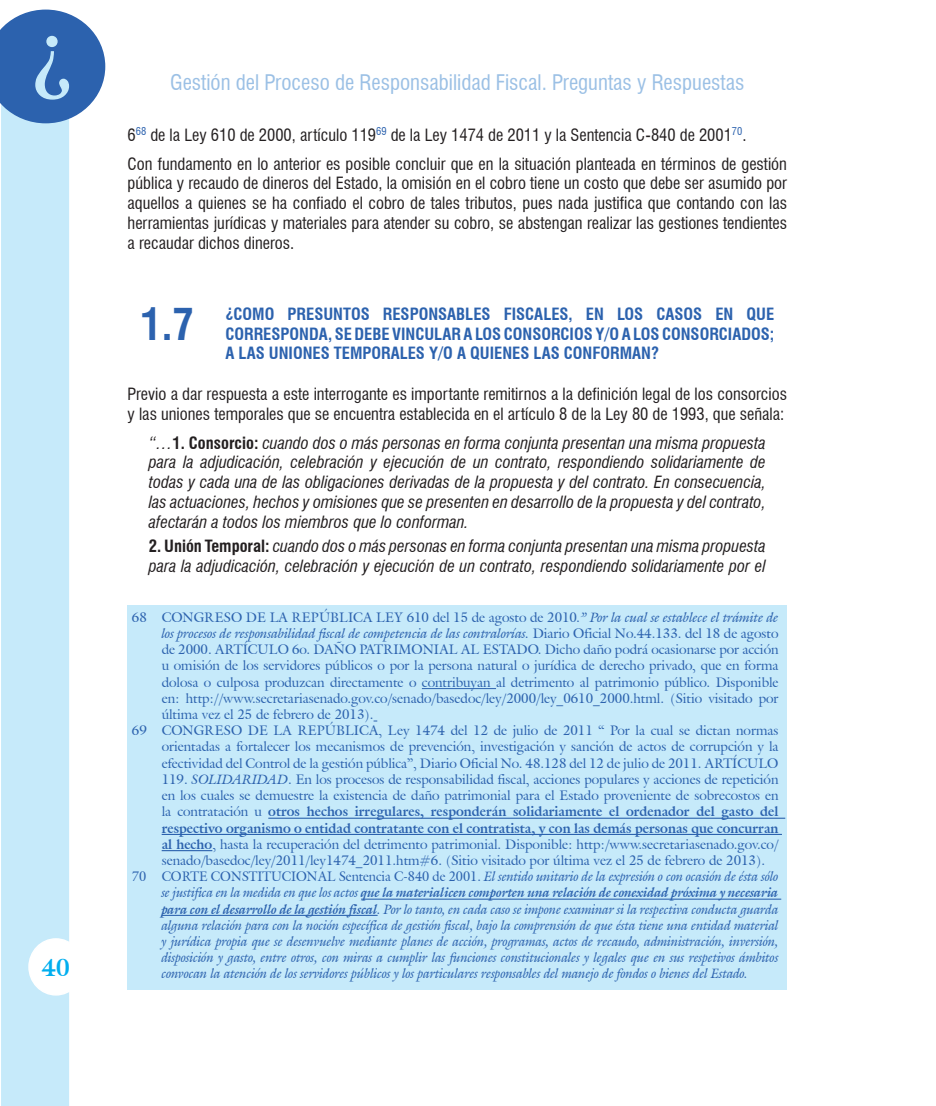
<style>
.page{position:relative;width:936px;height:1106px;background:#fff}
.page>*{position:absolute;margin:0;border:0;box-sizing:border-box;transform-origin:0 0}
.t1{font:90px "Times New Roman";color:#c6eafa}
.t2{font:700 condensed 42.9px "Swiss 721 BT";color:#2c62ae}
.t3{font:700 24px "Galliard IT Cby BT";color:#00aeef}
.t4{font:condensed 21px "Swiss 721 BT";color:#9bc0e5}
.t5{font:condensed 16.5px/19.8px "Swiss 721 BT";color:#231f20}
.t6{font:italic condensed 16.5px/19.8px "Swiss 721 BT";color:#231f20;text-align:justify}
.t7{font:700 condensed 16.5px/19.8px "Swiss 721 BT";color:#2c62ae;text-align:justify}
.t8{font:13.5px "Galliard IT Cby BT";color:#2c62ae}
.t9{font:italic 13.5px "Galliard IT Cby BT";color:#2c62ae;scale:.96 1}
.t10{font:700 13.5px "Galliard IT Cby BT";color:#2c62ae}
.t11{font:italic 13.5px "Galliard IT Cby BT";color:#2c62ae}
.t12{font:italic 700 13.5px "Galliard IT Cby BT";color:#2c62ae;scale:.96 1}
.s1{font-weight:700;font-style:normal}
.s2{font-style:italic}
.s3{font-style:normal}
.s4{font-weight:400}
.s5{font-weight:700}
</style>
<div class="page">
<div style="left:1px;top:105px;width:68px;height:1001px;background:#c6eafa"></div>
<div style="left:29px;top:939px;width:54px;height:55px;background:#fff;border-radius:50%"></div>
<div style="left:28px;top:938px;width:56px;height:57px;border:2px solid #fff;border-radius:50%"></div>
<svg style="left:0;top:10px;width:105px;height:113px"></svg>
<div style="left:128px;top:605px;width:659px;height:384px;background:#c6eafa"></div>
<hr style="left:422px;top:688px;width:74px;height:1px;background:#2c62ae">
<hr style="left:268px;top:817px;width:517px;height:1px;background:#2c62ae">
<hr style="left:162px;top:834px;width:619px;height:1px;background:#2c62ae">
<hr style="left:162px;top:850px;width:50px;height:1px;background:#2c62ae">
<hr style="left:361px;top:898px;width:420px;height:1px;background:#2c62ae">
<hr style="left:162px;top:914px;width:215px;height:2px;background:#2c62ae">
<h1 class="t1" style="left:32px;top:-11px;width:41px">¿</h1>
<h3 class="t3" style="left:42px;top:952px;width:30px">40</h3>
<h3 class="t4" style="left:170px;top:70px;width:575px">Gestión del Proceso de Responsabilidad Fiscal. Preguntas y Respuestas</h3>
<p class="t5" style="left:128px;top:121px;width:661px;line-height:28.3px">6<sup>68</sup> de la Ley 610 de 2000, artículo 119<sup>69</sup> de la Ley 1474 de 2011 y la Sentencia C-840 de 2001<sup>70</sup>.<br>Con fundamento en lo anterior es posible concluir que en la situación planteada en términos de gestión</p>
<p class="t5" style="left:128px;top:173px;width:661px;text-align:justify">pública y recaudo de dineros del Estado, la omisión en el cobro tiene un costo que debe ser asumido por aquellos a quienes se ha confiado el cobro de tales tributos, pues nada justifica que contando con las herramientas jurídicas y materiales para atender su cobro, se abstengan realizar las gestiones tendientes a recaudar dichos dineros.</p>
<h2 class="t2" style="left:140px;top:298px;width:55px">1.7</h2>
<p class="t7" style="left:225px;top:304px;width:550px">¿COMO PRESUNTOS RESPONSABLES FISCALES, EN LOS CASOS EN QUE CORRESPONDA, SE DEBE VINCULAR A LOS CONSORCIOS Y/O A LOS CONSORCIADOS; A LAS UNIONES TEMPORALES Y/O A QUIENES LAS CONFORMAN?</p>
<p class="t5" style="left:128px;top:384px;width:661px">Previo a dar respuesta a este interrogante es importante remitirnos a la definición legal de los consorcios y las uniones temporales que se encuentra establecida en el artículo 8 de la Ley 80 de 1993, que señala:</p>
<p class="t6" style="left:149px;top:432px;width:618px">“…<span class="s1">1. Consorcio:</span> cuando dos o más personas en forma conjunta presentan una misma propuesta para la adjudicación, celebración y ejecución de un contrato, respondiendo solidariamente de todas y cada una de las obligaciones derivadas de la propuesta y del contrato. En consecuencia, las actuaciones, hechos y omisiones que se presenten en desarrollo de la propuesta y del contrato, afectarán a todos los miembros que lo conforman.</p>
<p class="t6" style="left:149px;top:536px;width:618px"><span class="s1">2. Unión Temporal:</span> cuando dos o más personas en forma conjunta presentan una misma propuesta para la adjudicación, celebración y ejecución de un contrato, respondiendo solidariamente por el</p>
<p class="t8" style="left:132px;top:608px;width:648px">68 CONGRESO DE LA REPÚBLICA LEY 610 del 15 de agosto de 2010<span class="s2">.” Por la cual se establece el trámite de</span></p>
<p class="t11" style="left:162px;top:624px;width:618px">los procesos de responsabilidad fiscal de competencia de las contralorías. <span class="s3">Diario Oficial No.44.133. del 18 de agosto</span></p>
<p class="t8" style="left:162px;top:640px;width:618px">de 2000. ARTÍCULO 6o. DAÑO PATRIMONIAL AL ESTADO. Dicho daño podrá ocasionarse por acción</p>
<p class="t8" style="left:162px;top:657px;width:618px">u omisión de los servidores públicos o por la persona natural o jurídica de derecho privado, que en forma</p>
<p class="t8" style="left:162px;top:673px;width:618px">dolosa o culposa produzcan directamente o contribuyan al detrimento al patrimonio público. Disponible</p>
<p class="t8" style="left:162px;top:689px;width:618px">en: http://www.secretariasenado.gov.co/senado/basedoc/ley/2000/ley_0610_2000.html. (Sitio visitado por</p>
<p class="t8" style="left:162px;top:705px;width:213px">última vez el 25 de febrero de 2013).</p>
<p class="t8" style="left:132px;top:721px;width:648px">69 CONGRESO DE LA REPÚBLICA, Ley 1474 del 12 de julio de 2011 “ Por la cual se dictan normas</p>
<p class="t8" style="left:162px;top:738px;width:618px">orientadas a fortalecer los mecanismos de prevención, investigación y sanción de actos de corrupción y la</p>
<p class="t8" style="left:162px;top:754px;width:618px">efectividad del Control de la gestión pública”, Diario Oficial No. 48.128 del 12 de julio de 2011. ARTÍCULO</p>
<p class="t8" style="left:162px;top:770px;width:618px">119. <span class="s2">SOLIDARIDAD</span>. En los procesos de responsabilidad fiscal, acciones populares y acciones de repetición</p>
<p class="t8" style="left:162px;top:786px;width:618px">en los cuales se demuestre la existencia de daño patrimonial para el Estado proveniente de sobrecostos en</p>
<p class="t10" style="left:162px;top:802px;width:618px"><span class="s4">la contratación u</span> otros hechos irregulares, responderán solidariamente el ordenador del gasto del</p>
<p class="t10" style="left:162px;top:819px;width:618px">respectivo organismo o entidad contratante con el contratista, y con las demás personas que concurran</p>
<p class="t8" style="left:162px;top:835px;width:618px"><span class="s5">al hecho</span>, hasta la recuperación del detrimento patrimonial. Disponible: http:/www.secretariasenado.gov.co/</p>
<p class="t8" style="left:162px;top:851px;width:605px">senado/basedoc/ley/2011/ley1474_2011.htm#6. (Sitio visitado por última vez el 25 de febrero de 2013).</p>
<p class="t9" style="left:132px;top:867px;width:675px"><span class="s3">70 CORTE CONSTITUCIONAL Sentencia C-840 de 2001.</span> El sentido unitario de la expresión o con ocasión de ésta sólo</p>
<p class="t12" style="left:162px;top:883px;width:644px"><span class="s4">se justifica en la medida en que los actos</span> que la materialicen comporten una relación de conexidad próxima y necesaria</p>
<p class="t9" style="left:162px;top:899px;width:644px"><span class="s5">para con el desarrollo de la gestión fiscal</span>. Por lo tanto, en cada caso se impone examinar si la respectiva conducta guarda</p>
<p class="t9" style="left:162px;top:916px;width:644px">alguna relación para con la noción específica de gestión fiscal, bajo la comprensión de que ésta tiene una entidad material</p>
<p class="t9" style="left:162px;top:932px;width:644px">y jurídica propia que se desenvuelve mediante planes de acción, programas, actos de recaudo, administración, inversión,</p>
<p class="t9" style="left:162px;top:948px;width:644px">disposición y gasto, entre otros, con miras a cumplir las funciones constitucionales y legales que en sus respetivos ámbitos</p>
<p class="t9" style="left:162px;top:964px;width:612px">convocan la atención de los servidores públicos y los particulares responsables del manejo de fondos o bienes del Estado.</p>
</div>
